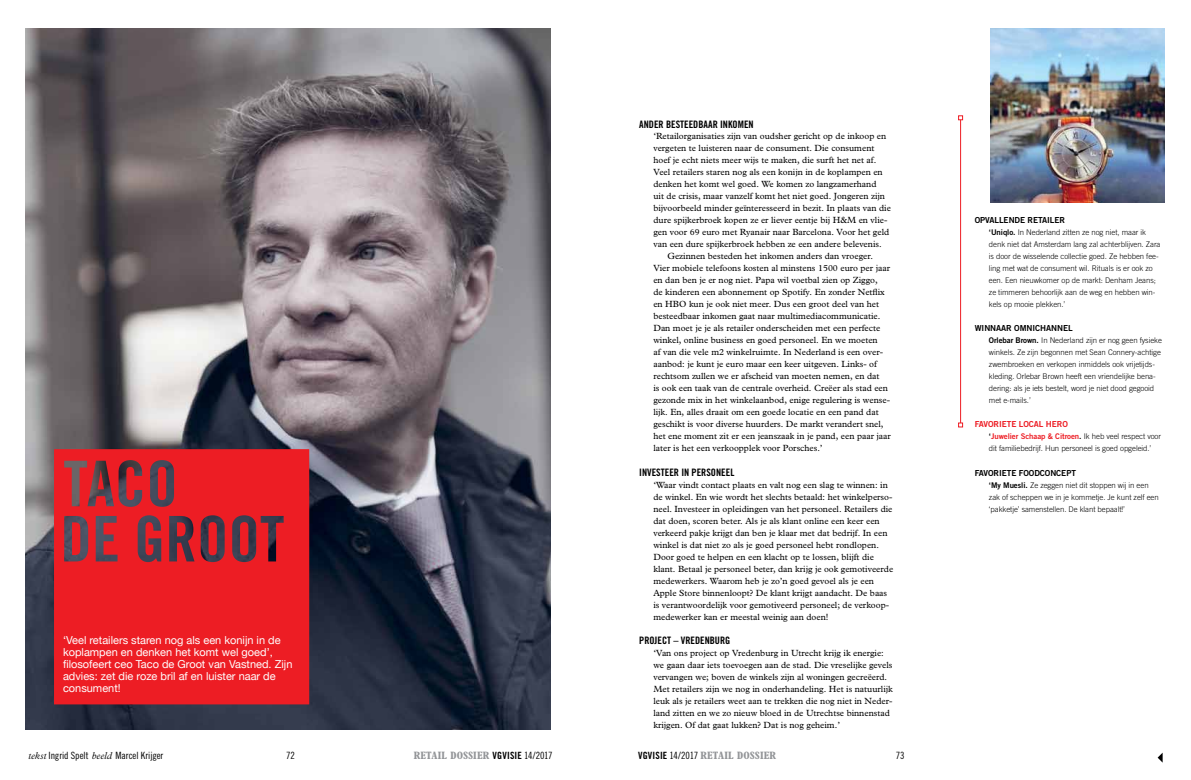
<style>
.page{position:relative;width:1191px;height:780px;background:#fff}
.page>*{position:absolute;margin:0;border:0;box-sizing:border-box;transform-origin:0 0}
.t1{font:11px/12px "Helvetica Neue";color:#fff}
.t2{font:700 condensed 10.7px "M Plantin";letter-spacing:.015em;color:#939598}
.t3{font:10.2px "Trade Gothic Bold Cond Twenty";color:#000}
.t4{font:10px "Trade Gothic Cond Eighteen";letter-spacing:-.005em;color:#000}
.t5{font:9px/12px "M Plantin";color:#000}
.t6{font:8.3px "Trade Gothic Bold Two";letter-spacing:-.005em;color:#000}
.t7{font:8.3px "Trade Gothic Bold Two";letter-spacing:-.005em;color:#ed1d24}
.t8{font:300 7.8px/12px "Trade Gothic";letter-spacing:-.005em;color:#000}
.t9{font:7.8px "Trade Gothic Bold Two";letter-spacing:-.005em;color:#ed1d24}
.s1{font-family:"M Plantin";font-weight:300;font-style:italic}
.s2{font-family:"Trade Gothic Bold Cond Twenty";font-weight:400;font-stretch:normal;font-size:10px;color:#000}
.s3{font-family:"Trade Gothic Cond Eighteen";font-weight:400;font-stretch:normal;font-size:10px;color:#000}
.s4{font-family:"Trade Gothic Bold Two";font-weight:400}
.s5{color:#000}
.s6{font-family:"Trade Gothic";font-weight:300;color:#000}
</style>
<div class="page">
<img style="left:26px;top:29px;width:524px;height:701px">
<svg style="left:54px;top:449px;width:255px;height:255px;fill:#ed1d24"></svg>
<svg style="left:240px;top:522px;width:8px;height:33px"></svg>
<svg style="left:1157px;top:753px;width:5px;height:9px"></svg>
<img style="left:990px;top:28px;width:174px;height:174px">
<hr style="left:960px;top:120px;width:1px;height:303px;background:#ed1d24">
<svg style="left:958px;top:115px;width:5px;height:5px"></svg>
<svg style="left:958px;top:422px;width:5px;height:5px"></svg>
<p class="t1" style="left:63px;top:634px;width:231px">‘Veel retailers staren nog als een konijn in de koplampen en denken het komt wel goed’, filosofeert ceo Taco de Groot van Vastned. Zijn advies: zet die roze bril af en luister naar de consument!</p>
<p class="t3" style="left:639px;top:118px;width:116px">ANDER BESTEEDBAAR INKOMEN</p>
<p class="t5" style="left:653px;top:130px;width:234px">‘Retailorganisaties zijn van oudsher gericht op de inkoop en</p>
<p class="t5" style="left:653px;top:142px;width:222px">vergeten te luisteren naar de consument. Die consument</p>
<p class="t5" style="left:653px;top:154px;width:224px">hoef je echt niets meer wijs te maken, die surft het net af.</p>
<p class="t5" style="left:653px;top:166px;width:231px">Veel retailers staren nog als een konijn in de koplampen en</p>
<p class="t5" style="left:653px;top:178px;width:225px">denken het komt wel goed. We komen zo langzamerhand</p>
<p class="t5" style="left:653px;top:190px;width:233px">uit de crisis, maar vanzelf komt het niet goed. Jongeren zijn</p>
<p class="t5" style="left:653px;top:202px;width:239px">bijvoorbeeld minder geïnteresseerd in bezit. In plaats van die</p>
<p class="t5" style="left:653px;top:214px;width:235px">dure spijkerbroek kopen ze er liever eentje bij H&amp;M en vlie-</p>
<p class="t5" style="left:653px;top:226px;width:237px">gen voor 69 euro met Ryanair naar Barcelona. Voor het geld</p>
<p class="t5" style="left:653px;top:238px;width:230px">van een dure spijkerbroek hebben ze een andere belevenis.</p>
<p class="t5" style="left:667px;top:250px;width:207px">Gezinnen besteden het inkomen anders dan vroeger.</p>
<p class="t5" style="left:653px;top:262px;width:238px">Vier mobiele telefoons kosten al minstens 1500 euro per jaar</p>
<p class="t5" style="left:653px;top:274px;width:226px">en dan ben je er nog niet. Papa wil voetbal zien op Ziggo,</p>
<p class="t5" style="left:653px;top:286px;width:233px">de kinderen een abonnement op Spotify. En zonder Netflix</p>
<p class="t5" style="left:653px;top:298px;width:227px">en HBO kun je ook niet meer. Dus een groot deel van het</p>
<p class="t5" style="left:653px;top:310px;width:228px">besteedbaar inkomen gaat naar multimediacommunicatie.</p>
<p class="t5" style="left:653px;top:322px;width:228px">Dan moet je je als retailer onderscheiden met een perfecte</p>
<p class="t5" style="left:653px;top:334px;width:226px">winkel, online business en goed personeel. En we moeten</p>
<p class="t5" style="left:653px;top:346px;width:231px">af van die vele m2 winkelruimte. In Nederland is een over-</p>
<p class="t5" style="left:653px;top:358px;width:225px">aanbod: je kunt je euro maar een keer uitgeven. Links- of</p>
<p class="t5" style="left:653px;top:370px;width:228px">rechtsom zullen we er afscheid van moeten nemen, en dat</p>
<p class="t5" style="left:653px;top:382px;width:236px">is ook een taak van de centrale overheid. Creëer als stad een</p>
<p class="t5" style="left:653px;top:394px;width:238px">gezonde mix in het winkelaanbod, enige regulering is wense-</p>
<p class="t5" style="left:653px;top:406px;width:227px">lijk. En, alles draait om een goede locatie en een pand dat</p>
<p class="t5" style="left:653px;top:418px;width:232px">geschikt is voor diverse huurders. De markt verandert snel,</p>
<p class="t5" style="left:653px;top:430px;width:239px">het ene moment zit er een jeanszaak in je pand, een paar jaar</p>
<p class="t5" style="left:653px;top:442px;width:171px">later is het een verkoopplek voor Porsches.’</p>
<p class="t3" style="left:639px;top:466px;width:97px">INVESTEER IN PERSONEEL</p>
<p class="t5" style="left:653px;top:478px;width:241px">‘Waar vindt contact plaats en valt nog een slag te winnen: in de winkel. En wie wordt het slechts betaald: het winkelperso&shy;neel. Investeer in opleidingen van het personeel. Retailers die dat doen, scoren beter. Als je als klant online een keer een verkeerd pakje krijgt dan ben je klaar met dat bedrijf. In een winkel is dat niet zo als je goed personeel hebt rondlopen.<br>Door goed te helpen en een klacht op te lossen, blijft die klant. Betaal je personeel beter, dan krijg je ook gemotiveerde medewerkers. Waarom heb je zo’n goed gevoel als je een Apple Store binnenloopt? De klant krijgt aandacht. De baas is verantwoordelijk voor gemotiveerd personeel; de verkoop&shy;medewerker kan er meestal weinig aan doen!</p>
<p class="t3" style="left:639px;top:634px;width:91px">PROJECT – VREDENBURG</p>
<p class="t5" style="left:653px;top:646px;width:241px">‘Van ons project op Vredenburg in Utrecht krijg ik energie: we gaan daar iets toevoegen aan de stad. Die vreselijke gevels vervangen we; boven de winkels zijn al woningen gecreëerd.<br>Met retailers zijn we nog in onderhandeling. Het is natuurlijk leuk als je retailers weet aan te trekken die nog niet in Neder&shy;land zitten en we zo nieuw bloed in de Utrechtse binnenstad krijgen. Of dat gaat lukken? Dat is nog geheim.’</p>
<p class="t4" style="left:28px;top:749px;width:137px"><span class="s1">tekst</span> Ingrid Spelt <span class="s1">beeld</span> Marcel Krijger</p>
<p class="t4" style="left:286px;top:749px;width:10px">72</p>
<p class="t2" style="left:414px;top:748px;width:140px">RETAIL DOSSIER <span class="s2">VGVISIE</span> <span class="s3">14/2017</span></p>
<p class="t2" style="left:638px;top:748px;width:139px"><span class="s2">VGVISIE</span> <span class="s3">14/2017</span> RETAIL DOSSIER</p>
<p class="t4" style="left:896px;top:749px;width:10px">73</p>
<p class="t6" style="left:974px;top:215px;width:92px">OPVALLENDE RETAILER</p>
<p class="t8" style="left:989px;top:226px;width:173px"><span class="s4">‘UNIQLO.</span> In Nederland zitten ze nog niet, maar ik denk niet dat Amsterdam lang zal achterblijven. Zara is door de wisselende collectie goed. Ze hebben fee&shy;ling met wat de consument wil. Rituals is er ook zo een. Een nieuwkomer op de markt: Denham Jeans; ze timmeren behoorlijk aan de weg en hebben win&shy;kels op mooie plekken.’</p>
<p class="t6" style="left:974px;top:323px;width:99px">WINNAAR OMNICHANNEL</p>
<p class="t8" style="left:989px;top:334px;width:174px"><span class="s4">ORLEBAR BROWN.</span> In Nederland zijn er nog geen fysieke winkels. Ze zijn begonnen met Sean Connery-achtige zwembroeken en verkopen inmiddels ook vrijetijds&shy;kleding. Orlebar Brown heeft een vriendelijke bena&shy;dering: als je iets bestelt, word je niet dood gegooid met e-mails.’</p>
<p class="t7" style="left:974px;top:419px;width:93px">FAVO RIETE LOCAL HERO</p>
<p class="t9" style="left:989px;top:432px;width:174px"><span class="s5">‘</span>JUWELIER SCHAAP &amp; CITROEN<span class="s5">.</span> <span class="s6">Ik heb veel respect voor</span></p>
<p class="t8" style="left:989px;top:442px;width:164px">dit familiebedrijf. Hun personeel is goed opgeleid.’</p>
<p class="t6" style="left:974px;top:467px;width:50px">FAVORIETE FOO</p>
<p class="t6" style="left:1034px;top:467px;width:43px">DCONCEPT</p>
<p class="t8" style="left:989px;top:478px;width:171px"><span class="s4">‘MY M UESLI.</span> Ze zeggen niet dit stoppen wij in een zak of scheppen we in je kommetje. Je kunt zelf een ‘pakketje’ samenstellen. De klant bepaalt!’</p>
</div>
